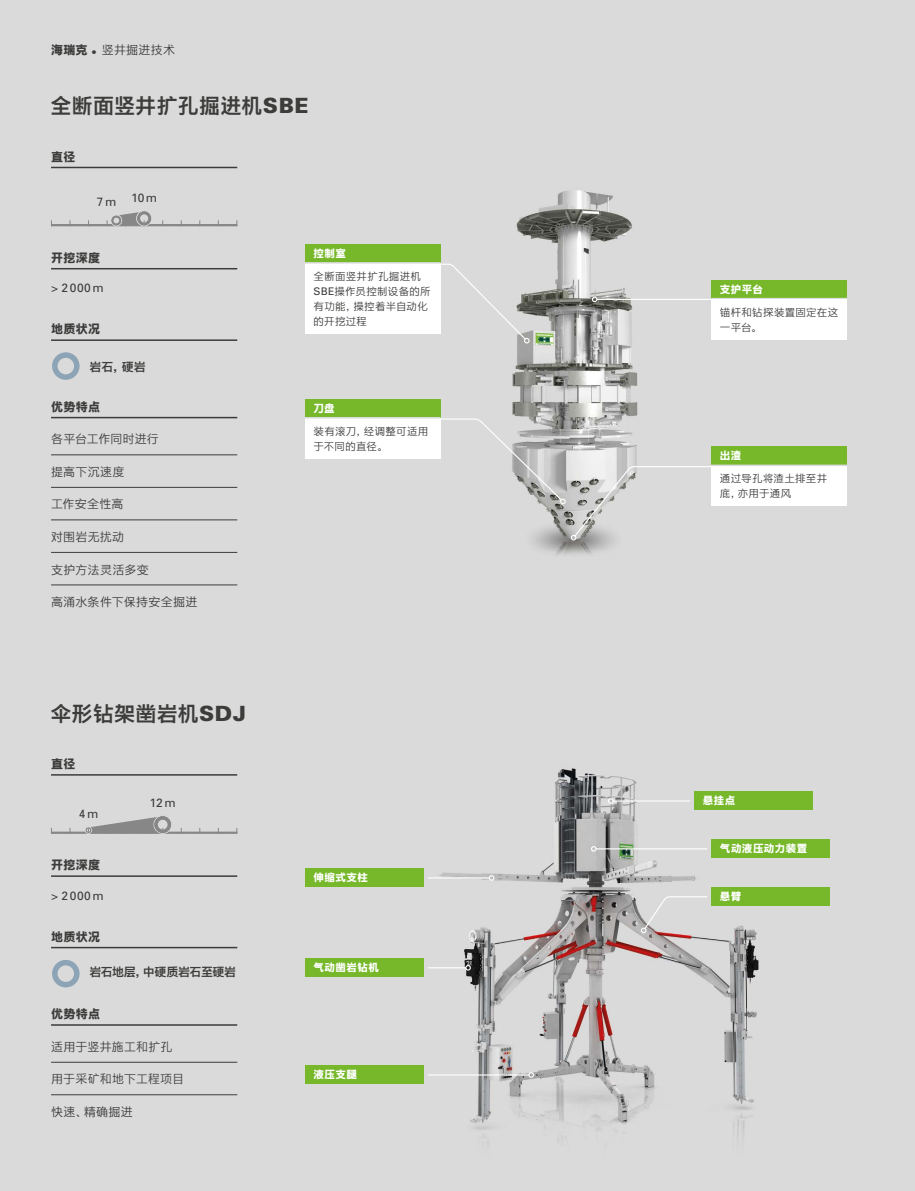
<style>
.page{position:relative;width:915px;height:1191px;background:#fff}
.page>*{position:absolute;margin:0;border:0;box-sizing:border-box;transform-origin:0 0}
.t1{font:21px "M Ying Hei PRC W7";letter-spacing:.01em;color:#3c3c3b}
.t2{font:12px "M Ying Hei PRC W4";letter-spacing:.015em;color:#3c3c3b}
.t3{font:12px "M Ying Hei PRC W8";letter-spacing:.025em;color:#3c3c3b}
.t4{font:12px "Univers";letter-spacing:.135em;color:#3c3c3b}
.t5{font:12px "M Ying Hei PRC W7";letter-spacing:-.035em;color:#3c3c3b}
.t6{font:10.5px/14.9px "M Ying Hei PRC W4";letter-spacing:.025em;color:#3c3c3b}
.t7{font:10.5px "M Ying Hei PRC W8";letter-spacing:.045em;color:#fff}
.s1{font-family:"M Ying Hei PRC W8"}
.s2{font-family:"Univers";font-weight:900}
.s3{font-family:"Univers"}
</style>
<div class="page">
<div style="left:0;top:0;width:914px;height:1191px;background:#dadada"></div>
<img style="left:512px;top:190px;width:126px;height:365px">
<img style="left:305px;top:768px;width:525px;height:369px">
<hr style="left:51px;top:268px;width:186px;height:1px;background:#3c3c3b">
<hr style="left:51px;top:339px;width:186px;height:2px;background:#3c3c3b">
<hr style="left:51px;top:417px;width:186px;height:1px;background:#3c3c3b">
<hr style="left:51px;top:454px;width:186px;height:1px;background:#3c3c3b">
<hr style="left:51px;top:487px;width:186px;height:1px;background:#3c3c3b">
<hr style="left:51px;top:519px;width:186px;height:1px;background:#3c3c3b">
<hr style="left:51px;top:552px;width:186px;height:1px;background:#3c3c3b">
<hr style="left:51px;top:584px;width:186px;height:1px;background:#3c3c3b">
<hr style="left:51px;top:167px;width:186px;height:1px;background:#3c3c3b">
<hr style="left:51px;top:224px;width:186px;height:2px;background:#878787">
<svg style="left:107px;top:211px;width:45px;height:16px"></svg>
<svg style="left:52px;top:352px;width:28px;height:28px"></svg>
<hr style="left:51px;top:875px;width:186px;height:2px;background:#3c3c3b">
<hr style="left:51px;top:946px;width:186px;height:2px;background:#3c3c3b">
<hr style="left:51px;top:1024px;width:186px;height:1px;background:#3c3c3b">
<hr style="left:51px;top:1061px;width:186px;height:1px;background:#3c3c3b">
<hr style="left:51px;top:1094px;width:186px;height:1px;background:#3c3c3b">
<hr style="left:51px;top:831px;width:186px;height:3px;background:#878787">
<svg style="left:84px;top:816px;width:88px;height:18px"></svg>
<svg style="left:52px;top:960px;width:28px;height:27px"></svg>
<hr style="left:51px;top:774px;width:186px;height:1px;background:#3c3c3b">
<hr style="left:612px;top:800px;width:78px;height:1px;background:#fff">
<svg style="left:607px;top:798px;width:6px;height:6px"></svg>
<hr style="left:595px;top:848px;width:112px;height:1px;background:#fff">
<svg style="left:590px;top:846px;width:6px;height:5px"></svg>
<hr style="left:427px;top:877px;width:62px;height:1px;background:#fff">
<svg style="left:488px;top:875px;width:6px;height:5px"></svg>
<div style="left:305px;top:868px;width:118px;height:19px;background:#76b82a"></div>
<div style="left:711px;top:839px;width:118px;height:19px;background:#76b82a"></div>
<div style="left:305px;top:958px;width:118px;height:18px;background:#76b82a"></div>
<div style="left:305px;top:1064px;width:118px;height:19px;background:#76b82a"></div>
<hr style="left:427px;top:1074px;width:102px;height:1px;background:#fff">
<svg style="left:528px;top:1072px;width:6px;height:5px"></svg>
<hr style="left:427px;top:967px;width:38px;height:1px;background:#fff">
<svg style="left:465px;top:965px;width:5px;height:5px"></svg>
<svg style="left:640px;top:895px;width:68px;height:38px"></svg>
<div style="left:694px;top:791px;width:118px;height:19px;background:#76b82a"></div>
<svg style="left:392px;top:263px;width:137px;height:80px"></svg>
<div style="left:305px;top:244px;width:135px;height:19px;background:#76b82a"></div>
<div style="left:305px;top:263px;width:135px;height:70px;background:#fff"></div>
<hr style="left:305px;top:262px;width:135px;height:2px;background:#dadada">
<div style="left:305px;top:399px;width:135px;height:19px;background:#76b82a"></div>
<div style="left:305px;top:418px;width:135px;height:40px;background:#fff"></div>
<hr style="left:305px;top:417px;width:135px;height:1px;background:#dadada">
<svg style="left:409px;top:418px;width:438px;height:122px"></svg>
<div style="left:711px;top:446px;width:135px;height:19px;background:#76b82a"></div>
<div style="left:711px;top:465px;width:135px;height:41px;background:#fff"></div>
<hr style="left:711px;top:464px;width:135px;height:2px;background:#dadada">
<div style="left:711px;top:887px;width:118px;height:18px;background:#76b82a"></div>
<div style="left:711px;top:280px;width:135px;height:18px;background:#76b82a"></div>
<div style="left:711px;top:298px;width:135px;height:41px;background:#fff"></div>
<hr style="left:711px;top:298px;width:135px;height:1px;background:#dadada">
<hr style="left:596px;top:299px;width:250px;height:1px;background:#fff">
<svg style="left:591px;top:296px;width:6px;height:6px"></svg>
<p class="t2" style="left:51px;top:42px;width:125px"><span class="s1">海瑞克</span> <sub>•</sub> 竖井掘进技术</p>
<h1 class="t1" style="left:51px;top:93px;width:259px">全断面竖井扩孔掘进机<span class="s2">SBE</span></h1>
<p class="t3" style="left:51px;top:149px;width:26px">直径</p>
<p class="t4" style="left:97px;top:190px;width:62px">7m 10m</p>
<p class="t3" style="left:51px;top:250px;width:50px">开挖深度</p>
<p class="t4" style="left:51px;top:281px;width:54px">&gt; 2000m</p>
<p class="t3" style="left:51px;top:322px;width:50px">地质状况</p>
<p class="t5" style="left:89px;top:359px;width:58px">岩石，硬岩</p>
<p class="t3" style="left:51px;top:399px;width:50px">优势特点</p>
<p class="t2" style="left:51px;top:432px;width:109px">各平台工作同时进行</p>
<p class="t2" style="left:51px;top:464px;width:75px">提高下沉速度</p>
<p class="t2" style="left:51px;top:497px;width:74px">工作安全性高</p>
<p class="t2" style="left:51px;top:529px;width:75px">对围岩无扰动</p>
<p class="t2" style="left:51px;top:562px;width:99px">支护方法灵活多变</p>
<p class="t2" style="left:51px;top:594px;width:148px">高涌水条件下保持安全掘进</p>
<h1 class="t1" style="left:50px;top:700px;width:197px">伞形钻架凿岩机<span class="s2">SDJ</span></h1>
<p class="t3" style="left:51px;top:756px;width:26px">直径</p>
<p class="t4" style="left:79px;top:806px;width:21px">4m</p>
<p class="t4" style="left:150px;top:795px;width:28px">12m</p>
<p class="t3" style="left:51px;top:857px;width:50px">开挖深度</p>
<p class="t4" style="left:51px;top:888px;width:54px">&gt; 2000m</p>
<p class="t3" style="left:51px;top:929px;width:50px">地质状况</p>
<p class="t5" style="left:89px;top:964px;width:148px">岩石地层，中硬质岩石至硬岩</p>
<p class="t3" style="left:51px;top:1006px;width:50px">优势特点</p>
<p class="t2" style="left:51px;top:1039px;width:123px">适用于竖井施工和扩孔</p>
<p class="t2" style="left:51px;top:1071px;width:134px">用于采矿和地下工程项目</p>
<p class="t2" style="left:51px;top:1104px;width:83px">快速、精确掘进</p>
<p class="t7" style="left:313px;top:247px;width:34px">控制室</p>
<p class="t6" style="left:313px;top:269px;width:119px">全断面竖井扩孔掘进机<br><span class="s3">SBE</span>操作员控制设备的所有功能，操控着半自动化的开挖过程</p>
<p class="t7" style="left:313px;top:401px;width:23px">刀盘</p>
<p class="t6" style="left:313px;top:423px;width:116px">装有滚刀，经调整可适用于不同的直径。</p>
<p class="t7" style="left:313px;top:871px;width:56px">伸缩式支柱</p>
<p class="t7" style="left:313px;top:961px;width:67px">气动凿岩钻机</p>
<p class="t7" style="left:313px;top:1067px;width:45px">液压支腿</p>
<p class="t7" style="left:719px;top:282px;width:44px">支护平台</p>
<p class="t6" style="left:719px;top:304px;width:120px">锚杆和钻探装置固定在这一平台。</p>
<p class="t7" style="left:719px;top:449px;width:23px">出渣</p>
<p class="t6" style="left:719px;top:471px;width:109px">通过导孔将渣土排至井底，亦用于通风</p>
<p class="t7" style="left:702px;top:794px;width:34px">悬挂点</p>
<p class="t7" style="left:719px;top:842px;width:89px">气动液压动力装置</p>
<p class="t7" style="left:719px;top:890px;width:23px">悬臂</p>
</div>
